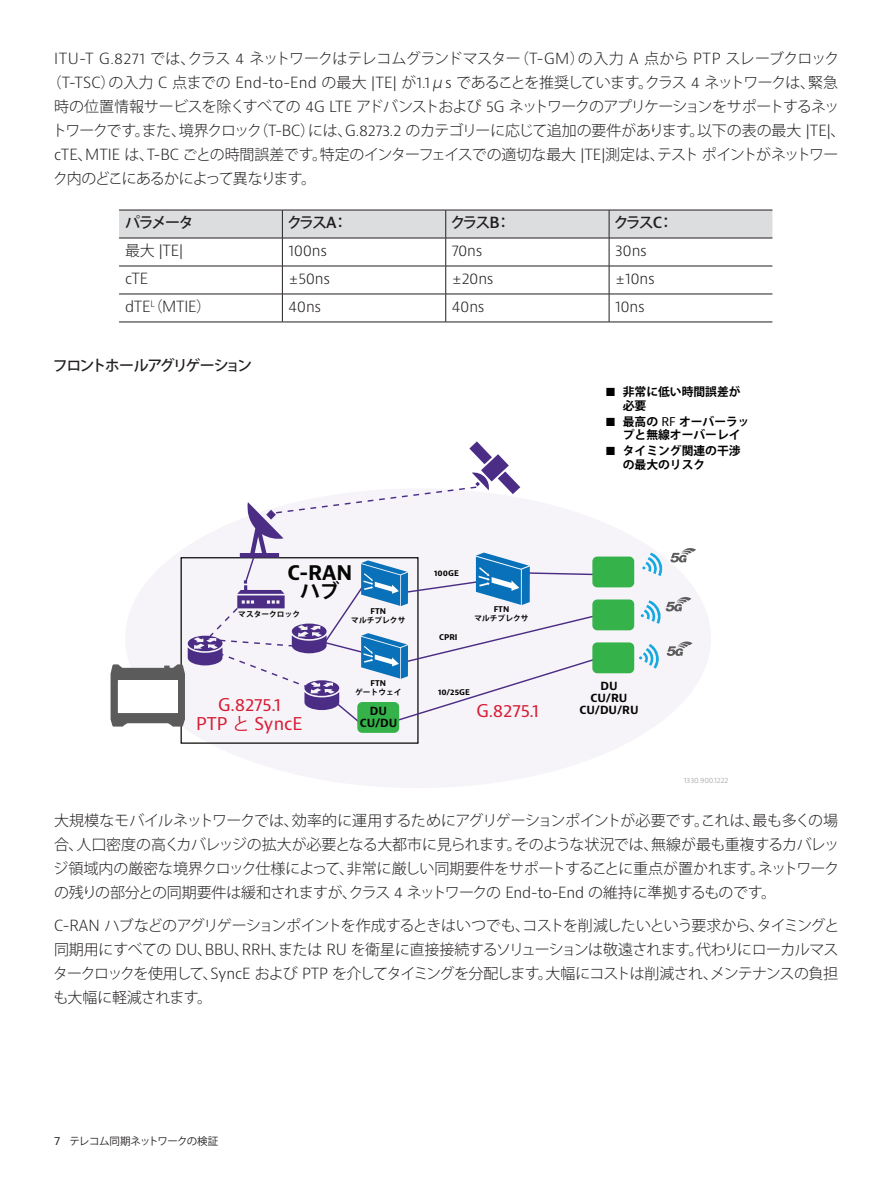
<style>
.page{position:relative;width:893px;height:1191px;background:#fff}
.page>*{position:absolute;margin:0;border:0;box-sizing:border-box;transform-origin:0 0}
.t1{font:700 19.65px/18.5px "Bernino Sans";color:#050504;text-align:center}
.t2{font:17.25px "Bernino Sans";letter-spacing:-.005em;color:#d71e36}
.P_10_16{font:300 15px/24px "Koz Go Pro";letter-spacing:-.05em;color:#231f20;text-align:justify}
.Table_Copy{font:300 15px "Bernino Sans";letter-spacing:-.015em;color:#231f20}
.TH{font:500 15px "Koz Go Pro";letter-spacing:-.145em;color:#231f20}
.P_10_16-2{font:300 15px "Koz Go Pro";letter-spacing:-.08em;color:#231f20}
.P_10_16-3{font:500 15px "Koz Go Pro";letter-spacing:-.12em;color:#231f20}
.t3{font:700 11.85px/13.2px "Koz Go Pro";color:#000}
.t4{font:700 10.95px/12px "Bernino Sans";color:#050504;text-align:center}
.t5{font:10.5px "Koz Go Pro";letter-spacing:-.045em;color:#231f20}
.t6{font:700 7.8px/8.6px "Koz Go Pro";color:#050504;text-align:center}
.t7{font:700 7.8px "Bernino Sans";color:#050504}
.t8{font:300 7.35px "Bernino Sans";color:#939598}
.s1{font-family:"Bernino Sans"}
.s2{font-family:"Bernino Sans";font-weight:600}
.s3{font-family:"Koz Go Pro"}
.s4{font-family:"Bernino Sans";font-weight:400}
</style>
<div class="page">
<svg style="left:119px;top:210px;width:653px;height:112px"></svg>
<hr style="left:119px;top:322px;width:163px;height:1px;background:#231f20">
<hr style="left:282px;top:322px;width:164px;height:1px;background:#231f20">
<hr style="left:446px;top:322px;width:163px;height:1px;background:#231f20">
<hr style="left:609px;top:322px;width:163px;height:1px;background:#231f20">
<div style="left:125px;top:488px;width:586px;height:300px;background:#f6f4f8;border-radius:50%"></div>
<svg style="left:670px;top:548px;width:26px;height:14px"></svg>
<svg style="left:642px;top:552px;width:20px;height:24px"></svg>
<svg style="left:666px;top:597px;width:25px;height:14px"></svg>
<svg style="left:641px;top:600px;width:19px;height:24px"></svg>
<svg style="left:667px;top:641px;width:25px;height:15px"></svg>
<svg style="left:639px;top:644px;width:20px;height:24px"></svg>
<svg style="left:111px;top:441px;width:491px;height:286px"></svg>
<div style="left:357px;top:702px;width:42px;height:31px;background:#35b34a;border-radius:5px"></div>
<div style="left:592px;top:556px;width:42px;height:31px;background:#35b34a;border-radius:5px"></div>
<div style="left:592px;top:599px;width:42px;height:31px;background:#35b34a;border-radius:5px"></div>
<div style="left:592px;top:642px;width:42px;height:31px;background:#35b34a;border-radius:5px"></div>
<div style="left:118px;top:680px;width:60px;height:33px;background:#fff"></div>
<p class="P_10_16" style="left:54px;top:46px;width:787px"><span class="s1">ITU-T G.8271</span> では、クラス <span class="s1">4</span> ネットワークはテレコムグランドマスター（<span class="s1">T-GM</span>）の入力 <span class="s1">A</span> 点から <span class="s1">PTP</span> スレーブクロック</p>
<p class="P_10_16" style="left:47px;top:70px;width:793px">（<span class="s1">T-TSC</span>）の入力 <span class="s1">C</span> 点までの <span class="s1">End-to-End</span> の最大 <span class="s1">|TE|</span> が<span class="s1">1.1</span>μ<span class="s1">s</span> であることを推奨しています。クラス <span class="s1">4</span> ネットワークは、緊急</p>
<p class="P_10_16" style="left:54px;top:94px;width:787px">時の位置情報サービスを除くすべての <span class="s1">4G LTE</span> アドバンストおよび <span class="s1">5G</span> ネットワークのアプリケーションをサポートするネッ</p>
<p class="P_10_16" style="left:52px;top:118px;width:795px">トワークです。また、境界クロック（<span class="s1">T-BC</span>）には、<span class="s1">G.8273.2</span> のカテゴリーに応じて追加の要件があります。以下の表の最大 <span class="s1">|TE|</span>、</p>
<p class="P_10_16" style="left:54px;top:142px;width:786px"><span class="s1">cTE</span>、<span class="s1">MTIE</span> は、<span class="s1">T-BC</span> ごとの時間誤差です。特定のインターフェイスでの適切な最大 <span class="s1">|TE|</span>測定は、テストポイントがネットワー</p>
<p class="P_10_16-2" style="left:53px;top:169px;width:264px">ク内のどこにあるかによって異なります。</p>
<p class="TH" style="left:125px;top:213px;width:70px">パラメータ</p>
<p class="TH" style="left:287px;top:213px;width:62px">クラス<span class="s2">A</span>：</p>
<p class="TH" style="left:450px;top:213px;width:62px">クラス<span class="s2">B</span>：</p>
<p class="TH" style="left:614px;top:213px;width:61px">クラス<span class="s2">C</span>：</p>
<p class="Table_Copy" style="left:125px;top:241px;width:60px"><span class="s3">最大</span> |TE|</p>
<p class="Table_Copy" style="left:288px;top:241px;width:40px">100ns</p>
<p class="Table_Copy" style="left:452px;top:241px;width:32px">70ns</p>
<p class="Table_Copy" style="left:615px;top:241px;width:33px">30ns</p>
<p class="Table_Copy" style="left:125px;top:269px;width:25px">cTE</p>
<p class="Table_Copy" style="left:288px;top:269px;width:43px">±50ns</p>
<p class="Table_Copy" style="left:452px;top:269px;width:43px">±20ns</p>
<p class="Table_Copy" style="left:615px;top:269px;width:41px">±10ns</p>
<p class="Table_Copy" style="left:125px;top:297px;width:88px">dTE<span class="s3">（</span><sup>L</sup> MTIE<span class="s3">）</span></p>
<p class="Table_Copy" style="left:288px;top:297px;width:34px">40ns</p>
<p class="Table_Copy" style="left:452px;top:297px;width:34px">40ns</p>
<p class="Table_Copy" style="left:615px;top:297px;width:31px">10ns</p>
<p class="P_10_16-3" style="left:53px;top:356px;width:201px">フロントホールアグリゲーション</p>
<p class="t1" style="left:287px;top:563px;width:66px">C-RAN<span class="s3">ハブ</span></p>
<p class="t6" style="left:238px;top:611px;width:63px">マスタークロック</p>
<p class="t6" style="left:351px;top:607px;width:56px"><span class="s1">FTN<br></span>マルチプレクサ</p>
<p class="t7" style="left:434px;top:568px;width:26px">100GE</p>
<p class="t7" style="left:439px;top:632px;width:20px">CPRI</p>
<p class="t6" style="left:474px;top:606px;width:56px"><span class="s1">FTN<br></span>マルチプレクサ</p>
<p class="t3" style="left:623px;top:386px;width:119px;text-indent:-17px">■ 非常に低い時間誤差が必要</p>
<p class="t3" style="left:623px;top:416px;width:128px;text-indent:-17px">■ 最高の <span class="s4">RF</span> オーバーラップと無線オーバーレイ</p>
<p class="t3" style="left:623px;top:445px;width:119px;text-indent:-17px">■ タイミング関連の干渉の最大のリスク</p>
<p class="t6" style="left:355px;top:679px;width:48px"><span class="s1">FTN<br></span>ゲートウェイ</p>
<p class="t4" style="left:590px;top:680px;width:38px">DU<br>CU/RU</p>
<p class="t7" style="left:438px;top:687px;width:33px">10/25GE</p>
<p class="t2" style="left:218px;top:693px;width:64px">G.8275.1</p>
<p class="t4" style="left:579px;top:704px;width:61px">CU/DU/RU</p>
<p class="t2" style="left:196px;top:712px;width:108px">PTP <span class="s3">と</span> SyncE</p>
<p class="t2" style="left:476px;top:699px;width:64px">G.8275.1</p>
<p class="t4" style="left:360px;top:705px;width:39px">DU<br>CU/DU</p>
<p class="t8" style="left:684px;top:775px;width:46px">1330.900.1222</p>
<p class="P_10_16" style="left:54px;top:808px;width:787px">大規模なモバイルネットワークでは、効率的に運用するためにアグリゲーションポイントが必要です。これは、最も多くの場合、人口密度の高くカバレッジの拡大が必要となる大都市に見られます。そのような状況では、無線が最も重複するカバレッジ領域内の厳密な境界クロック仕様によって、非常に厳しい同期要件をサポートすることに重点が置かれます。ネットワークの残りの部分との同期要件は緩和されますが、クラス <span class="s1">4</span> ネットワークの <span class="s1">End-to-End</span> の維持に準拠するものです。</p>
<p class="P_10_16" style="left:53px;top:913px;width:788px"><span class="s1">C-RAN</span> ハブなどのアグリゲーションポイントを作成するときはいつでも、コストを削減したいという要求から、タイミングと同期用にすべての <span class="s1">DU</span>、<span class="s1">BBU</span>、<span class="s1">RRH</span>、または <span class="s1">RU</span> を衛星に直接接続するソリューションは敬遠されます。代わりにローカルマスタークロックを使用して、<span class="s1">SyncE</span> および <span class="s1">PTP</span> を介してタイミングを分配します。大幅にコストは削減され、メンテナンスの負担も大幅に軽減されます。</p>
<p class="t5" style="left:54px;top:1134px;width:166px"><span class="s1">7</span> テレコム同期ネットワークの検証</p>
</div>
